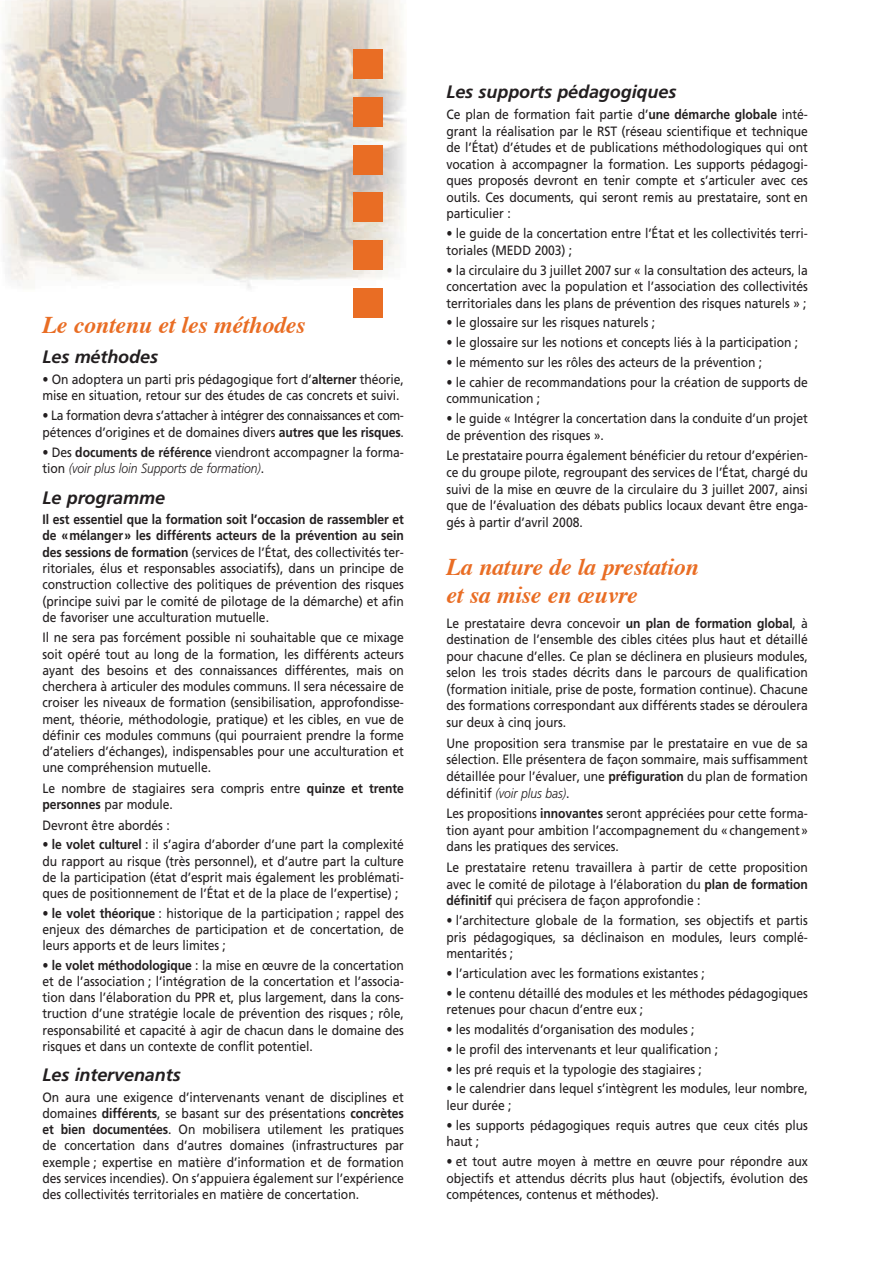
<style>
.page{position:relative;width:893px;height:1263px;background:#fff}
.page>*{position:absolute;margin:0;border:0;box-sizing:border-box;transform-origin:0 0}
.t1{font:italic 700 24px/27.3px "Times";letter-spacing:-.01em;color:#e96d24}
.t2{font:italic 700 18px "Frutiger";letter-spacing:-.005em;color:#231f20}
.t3{font:13.5px/16.5px "Frutiger";letter-spacing:-.005em;color:#231f20;text-align:justify;scale:.9 1}
.t4{font:13.5px/16.2px "Frutiger";letter-spacing:-.03em;color:#231f20;scale:.9 1}
.s1{font-weight:700}
.s2{font-weight:300;font-style:italic}
</style>
<div class="page">
<img style="left:1px;top:0;width:404px;height:288px">
<div style="left:353px;top:192px;width:30px;height:30px;background:#e96d24"></div>
<div style="left:353px;top:240px;width:30px;height:30px;background:#e96d24"></div>
<div style="left:353px;top:288px;width:30px;height:30px;background:#e96d24"></div>
<div style="left:353px;top:49px;width:30px;height:30px;background:#e96d24"></div>
<div style="left:353px;top:97px;width:30px;height:30px;background:#e96d24"></div>
<div style="left:353px;top:145px;width:30px;height:29px;background:#e96d24"></div>
<h1 class="t1" style="left:43px;top:312px;width:265px">Le contenu et les méthodes</h1>
<h2 class="t2" style="left:43px;top:346px;width:117px">Les méthodes</h2>
<p class="t3" style="left:43px;top:371px;width:403px">• On adoptera un parti pris pédagogique fort d’<span class="s1">alterner</span> théorie, mise en situation, retour sur des études de cas concrets et suivi.</p>
<p class="t4" style="left:43px;top:407px;width:403px">• La formation devra s’attacher à intégrer des connaissances et com&shy;pétences d’origines et de domaines divers <span class="s1">autres que les risques</span>.</p>
<p class="t3" style="left:43px;top:444px;width:403px">• Des <span class="s1">documents de référence</span> viendront accompagner la forma&shy;tion <span class="s2">(voir plus loin Supports de formation)</span>.</p>
<h2 class="t2" style="left:43px;top:487px;width:124px">Le programme</h2>
<p class="t3" style="left:43px;top:511px;width:403px"><span class="s1">Il est essentiel que la formation soit l’occasion de rassembler et de « mélanger » les différents acteurs de la prévention au sein des sessions de formation</span> (services de l’État, des collectivités ter&shy;ritoriales, élus et responsables associatifs), dans un principe de construction collective des politiques de prévention des risques (principe suivi par le comité de pilotage de la démarche) et afin de favoriser une acculturation mutuelle.</p>
<p class="t3" style="left:43px;top:629px;width:403px">Il ne sera pas forcément possible ni souhaitable que ce mixage soit opéré tout au long de la formation, les différents acteurs ayant des besoins et des connaissances différentes, mais on cherchera à articuler des modules communs. Il sera nécessaire de croiser les niveaux de formation (sensibilisation, approfondisse&shy;ment, théorie, méthodologie, pratique) et les cibles, en vue de définir ces modules communs (qui pourraient prendre la forme d’ateliers d’échanges), indispensables pour une acculturation et une compréhension mutuelle.</p>
<p class="t3" style="left:43px;top:780px;width:403px">Le nombre de stagiaires sera compris entre <span class="s1">quinze et trente personnes</span> par module.</p>
<p class="t3" style="left:43px;top:817px;width:143px">Devront être abordés :</p>
<p class="t3" style="left:43px;top:836px;width:403px">• <span class="s1">le volet culturel</span> : il s’agira d’aborder d’une part la complexité du rapport au risque (très personnel), et d’autre part la culture de la participation (état d’esprit mais également les problémati&shy;ques de positionnement de l’État et de la place de l’expertise) ;</p>
<p class="t3" style="left:43px;top:904px;width:403px">• <span class="s1">le volet théorique</span> : historique de la participation ; rappel des enjeux des démarches de participation et de concertation, de leurs apports et de leurs limites ;</p>
<p class="t3" style="left:43px;top:956px;width:403px">• <span class="s1">le volet méthodologique</span> : la mise en œuvre de la concertation et de l’association ; l’intégration de la concertation et l’associa&shy;tion dans l’élaboration du PPR et, plus largement, dans la cons&shy;truction d’une stratégie locale de prévention des risques ; rôle, responsabilité et capacité à agir de chacun dans le domaine des risques et dans un contexte de conflit potentiel.</p>
<h2 class="t2" style="left:43px;top:1064px;width:140px">Les intervenants</h2>
<p class="t3" style="left:43px;top:1089px;width:403px">On aura une exigence d’intervenants venant de disciplines et domaines <span class="s1">différents</span>, se basant sur des présentations <span class="s1">concrètes et bien documentées</span>. On mobilisera utilement les pratiques de concertation dans d’autres domaines (infrastructures par exemple ; expertise en matière d’information et de formation des services incendies). On s’appuiera également sur l’expérience des collectivités territoriales en matière de concertation.</p>
<h2 class="t2" style="left:446px;top:81px;width:231px">Les supports pédagogiques</h2>
<p class="t3" style="left:446px;top:106px;width:403px">Ce plan de formation fait partie d’<span class="s1">une démarche globale</span> inté&shy;grant la réalisation par le RST (réseau scientifique et technique de l’État) d’études et de publications méthodologiques qui ont vocation à accompagner la formation. Les supports pédagogi&shy;ques proposés devront en tenir compte et s’articuler avec ces outils. Ces documents, qui seront remis au prestataire, sont en particulier :</p>
<p class="t3" style="left:446px;top:225px;width:403px">• le guide de la concertation entre l’État et les collectivités terri&shy;toriales (MEDD 2003) ;</p>
<p class="t3" style="left:446px;top:261px;width:403px">• la circulaire du 3 juillet 2007 sur « la consultation des acteurs, la concertation avec la population et l’association des collectivités territoriales dans les plans de prévention des risques naturels » ;</p>
<p class="t3" style="left:446px;top:314px;width:233px">• le glossaire sur les risques naturels ;</p>
<p class="t3" style="left:446px;top:334px;width:392px">• le glossaire sur les notions et concepts liés à la participation ;</p>
<p class="t3" style="left:446px;top:354px;width:352px">• le mémento sur les rôles des acteurs de la prévention ;</p>
<p class="t3" style="left:446px;top:374px;width:403px">• le cahier de recommandations pour la création de supports de communication ;</p>
<p class="t3" style="left:446px;top:410px;width:403px">• le guide « Intégrer la concertation dans la conduite d’un projet de prévention des risques ».</p>
<p class="t3" style="left:446px;top:447px;width:403px">Le prestataire pourra également bénéficier du retour d’expérien&shy;ce du groupe pilote, regroupant des services de l’État, chargé du suivi de la mise en œuvre de la circulaire du 3 juillet 2007, ainsi que de l’évaluation des débats publics locaux devant être enga&shy;gés à partir d’avril 2008.</p>
<h1 class="t1" style="left:446px;top:555px;width:254px">La nature de la prestation et sa mise en œuvre</h1>
<p class="t3" style="left:446px;top:614px;width:403px">Le prestataire devra concevoir <span class="s1">un plan de formation global</span>, à destination de l’ensemble des cibles citées plus haut et détaillé pour chacune d’elles. Ce plan se déclinera en plusieurs modules, selon les trois stades décrits dans le parcours de qualification (formation initiale, prise de poste, formation continue). Chacune des formations correspondant aux différents stades se déroulera sur deux à cinq jours.</p>
<p class="t3" style="left:446px;top:735px;width:403px">Une proposition sera transmise par le prestataire en vue de sa sélection. Elle présentera de façon sommaire, mais suffisamment détaillée pour l’évaluer, une <span class="s1">préfiguration</span> du plan de formation définitif <span class="s2">(voir plus bas)</span>.</p>
<p class="t3" style="left:446px;top:805px;width:403px">Les propositions <span class="s1">innovantes</span> seront appréciées pour cette forma&shy;tion ayant pour ambition l’accompagnement du « changement » dans les pratiques des services.</p>
<p class="t3" style="left:446px;top:859px;width:403px">Le prestataire retenu travaillera à partir de cette proposition avec le comité de pilotage à l’élaboration du <span class="s1">plan de formation définitif</span> qui précisera de façon approfondie :</p>
<p class="t3" style="left:446px;top:912px;width:403px">• l’architecture globale de la formation, ses objectifs et partis pris pédagogiques, sa déclinaison en modules, leurs complé&shy;mentarités ;</p>
<p class="t3" style="left:446px;top:965px;width:289px">• l’articulation avec les formations existantes ;</p>
<p class="t3" style="left:446px;top:985px;width:403px">• le contenu détaillé des modules et les méthodes pédagogiques retenues pour chacun d’entre eux ;</p>
<p class="t3" style="left:446px;top:1021px;width:277px">• les modalités d’organisation des modules ;</p>
<p class="t3" style="left:446px;top:1041px;width:303px">• le profil des intervenants et leur qualification ;</p>
<p class="t3" style="left:446px;top:1060px;width:285px">• les pré requis et la typologie des stagiaires ;</p>
<p class="t3" style="left:446px;top:1080px;width:403px">• le calendrier dans lequel s’intègrent les modules, leur nombre, leur durée ;</p>
<p class="t3" style="left:446px;top:1117px;width:403px">• les supports pédagogiques requis autres que ceux cités plus haut ;</p>
<p class="t3" style="left:446px;top:1153px;width:403px">• et tout autre moyen à mettre en œuvre pour répondre aux objectifs et attendus décrits plus haut (objectifs, évolution des compétences, contenus et méthodes).</p>
</div>
